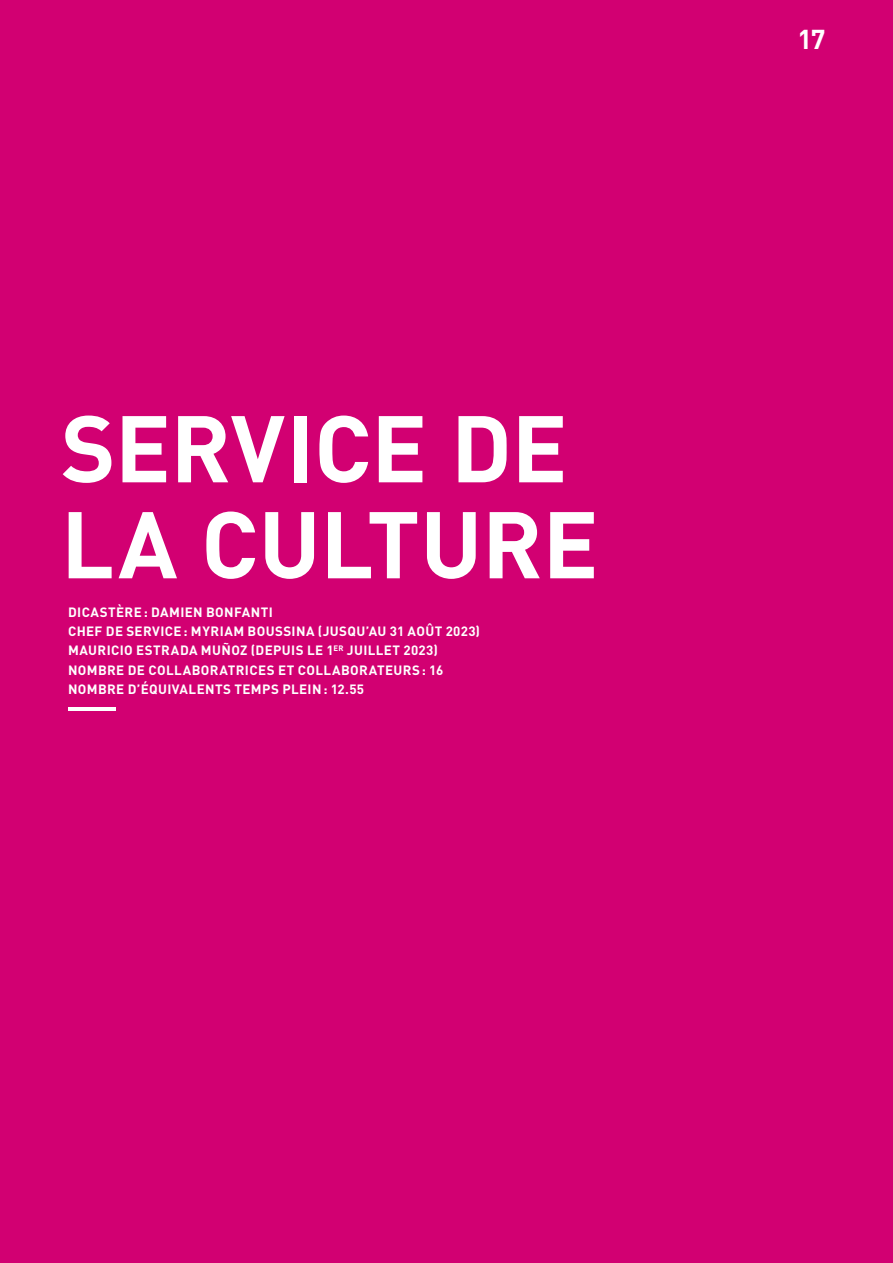
<style>
.page{position:relative;width:893px;height:1263px;background:#d20072}
.page>*{position:absolute;margin:0;border:0;box-sizing:border-box;transform-origin:0 0}
.t1{font:700 93px/96px "DIN Pro";letter-spacing:-.005em;color:#fff}
.t2{font:700 27px "DIN Pro";color:#fff}
.t3{font:700 13.35px/19.2px "DIN Pro";letter-spacing:.03em;color:#fff}
</style>
<div class="page">
<hr style="left:68px;top:708px;width:48px;height:3px;background:#fff">
<h1 class="t1" style="left:61px;top:397px;width:539px">SERVICE DE<br>LA CULTURE</h1>
<p class="t3" style="left:68px;top:602px;width:413px">DICASTÈRE: DAMIEN BONFANTI<br>CHEF DE SERVICE: MYRIAM BOUSSINA (JUSQU’AU 31 AOÛT 2023)<br>MAURICIO ESTRADA MUÑOZ (DEPUIS LE 1<sup>ER</sup> JUILLET 2023)<br>NOMBRE DE COLLABORATRICES ET COLLABORATEURS: 16<br>NOMBRE D’ÉQUIVALENTS TEMPS PLEIN: 12.55</p>
<h2 class="t2" style="left:797px;top:21px;width:29px">17</h2>
</div>
